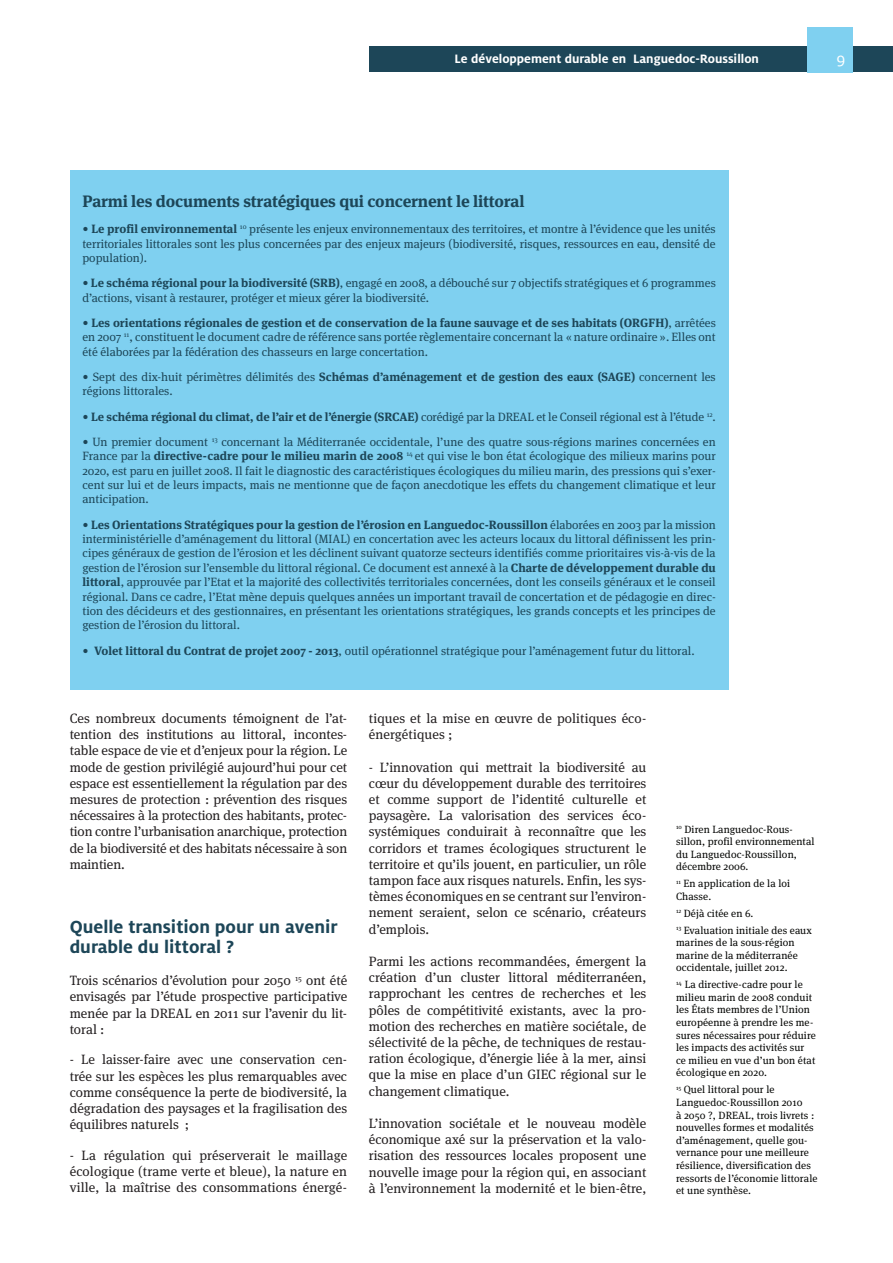
<style>
.page{position:relative;width:893px;height:1263px;background:#fff}
.page>*{position:absolute;margin:0;border:0;box-sizing:border-box;transform-origin:0 0}
.t1{font:700 19.5px/19.5px "Milo OT";color:#1d4658}
.t2{font:17.1px "Milo OT";color:#fff}
.t3{font:700 16.5px "Meta Serif";letter-spacing:-.01em;color:#1d4658}
.t4{font:13.5px/16.2px "Meta Serif";color:#231f20;text-align:justify}
.t5{font:700 13.5px "Milo OT";letter-spacing:-.005em;color:#fff}
.t6{font:12px/14.4px "Meta Serif";color:#1d4658;text-align:justify}
.t7{font:700 12px "Meta Serif";letter-spacing:-.01em;color:#1d4658}
.t8{font:10.5px/12.6px "Meta Serif";letter-spacing:.01em;color:#040503}
.s1{font-weight:700}
.s2{font-weight:400}
</style>
<div class="page">
<div style="left:369px;top:46px;width:524px;height:26px;background:#1d4658"></div>
<div style="left:807px;top:27px;width:46px;height:45px;background:#7fd0f0"></div>
<div style="left:70px;top:170px;width:659px;height:519px;background:#7fd0f0"></div>
<p class="t5" style="left:455px;top:51px;width:306px">Le développement durable en Languedoc-Roussillon</p>
<h2 class="t2" style="left:836px;top:49px;width:10px">9</h2>
<h3 class="t3" style="left:82px;top:187px;width:443px">Parmi les documents stratégiques qui concernent le littoral</h3>
<p class="t6" style="left:82px;top:221px;width:635px"><span class="s1">• Le profil environnemental</span> <sup>10</sup> présente les enjeux environnementaux des territoires, et montre à l’évidence que les unités territoriales littorales sont les plus concernées par des enjeux majeurs (biodiversité, risques, ressources en eau, densité de population).</p>
<p class="t6" style="left:82px;top:275px;width:635px"><span class="s1">• Le schéma régional pour la biodiversité (SRB)</span>, engagé en 2008, a débouché sur 7 objectifs stratégiques et 6 programmes d’actions, visant à restaurer, protéger et mieux gérer la biodiversité.</p>
<p class="t6" style="left:82px;top:314px;width:635px"><span class="s1">• Les orientations régionales de gestion et de conservation de la faune sauvage et de ses habitats (ORGFH)</span>, arrêtées en 2007 <sup>11</sup>, constituent le document cadre de référence sans portée règlementaire concernant la « nature ordinaire ». Elles ont été élaborées par la fédération des chasseurs en large concertation.</p>
<p class="t6" style="left:82px;top:368px;width:635px">• Sept des dix-huit périmètres délimités des <span class="s1">Schémas d’aménagement et de gestion des eaux (SAGE)</span> concernent les régions littorales.</p>
<p class="t7" style="left:82px;top:406px;width:635px">• Le schéma régional du climat, de l’air et de l’énergie (SRCAE) <span class="s2">corédigé par la DREAL et le Conseil régional est à l’étude</span> <sup>12</sup><span class="s2">.</span></p>
<p class="t6" style="left:82px;top:433px;width:635px">• Un premier document <sup>13</sup> concernant la Méditerranée occidentale, l’une des quatre sous-régions marines concernées en France par la <span class="s1">directive-cadre pour le milieu marin de 2008</span> <sup>14</sup> et qui vise le bon état écologique des milieux marins pour 2020, est paru en juillet 2008. Il fait le diagnostic des caractéristiques écologiques du milieu marin, des pressions qui s’exer&shy;cent sur lui et de leurs impacts, mais ne mentionne que de façon anecdotique les effets du changement climatique et leur anticipation.</p>
<p class="t6" style="left:82px;top:516px;width:635px"><span class="s1">• Les Orientations Stratégiques pour la gestion de l’érosion en Languedoc-Roussillon</span> élaborées en 2003 par la mission interministérielle d’aménagement du littoral (MIAL) en concertation avec les acteurs locaux du littoral définissent les prin&shy;cipes généraux de gestion de l’érosion et les déclinent suivant quatorze secteurs identifiés comme prioritaires vis-à-vis de la gestion de l’érosion sur l’ensemble du littoral régional. Ce document est annexé à la <span class="s1">Charte de développement durable du littoral</span>, approuvée par l’Etat et la majorité des collectivités territoriales concernées, dont les conseils généraux et le conseil régional. Dans ce cadre, l’Etat mène depuis quelques années un important travail de concertation et de pédagogie en direc&shy;tion des décideurs et des gestionnaires, en présentant les orientations stratégiques, les grands concepts et les principes de gestion de l’érosion du littoral.</p>
<p class="t6" style="left:82px;top:642px;width:614px">• <span class="s1">Volet littoral du Contrat de projet 2007 - 2013</span>, outil opérationnel stratégique pour l’aménagement futur du littoral.</p>
<p class="t4" style="left:70px;top:709px;width:279px">Ces nombreux documents témoignent de l’at&shy;tention des institutions au littoral, incontes&shy;table espace de vie et d’enjeux pour la région. Le mode de gestion privilégié aujourd’hui pour cet espace est essentiellement la régulation par des mesures de protection : prévention des risques nécessaires à la protection des habitants, protec&shy;tion contre l’urbanisation anarchique, protection de la biodiversité et des habitats nécessaire à son maintien.</p>
<h1 class="t1" style="left:70px;top:917px;width:270px">Quelle transition pour un avenir durable du littoral ?</h1>
<p class="t4" style="left:70px;top:971px;width:279px">Trois scénarios d’évolution pour 2050 <sup>15</sup> ont été envisagés par l’étude prospective participative menée par la DREAL en 2011 sur l’avenir du lit&shy;toral :</p>
<p class="t4" style="left:70px;top:1050px;width:279px">- Le laisser-faire avec une conservation cen&shy;trée sur les espèces les plus remarquables avec comme conséquence la perte de biodiversité, la dégradation des paysages et la fragilisation des équilibres naturels ;</p>
<p class="t4" style="left:70px;top:1146px;width:279px">- La régulation qui préserverait le maillage écologique (trame verte et bleue), la nature en ville, la maîtrise des consommations énergé-</p>
<p class="t4" style="left:369px;top:709px;width:279px">tiques et la mise en œuvre de politiques éco&shy;énergétiques ;</p>
<p class="t4" style="left:369px;top:757px;width:279px">- L’innovation qui mettrait la biodiversité au cœur du développement durable des territoires et comme support de l’identité culturelle et paysagère. La valorisation des services éco&shy;systémiques conduirait à reconnaître que les corridors et trames écologiques structurent le territoire et qu’ils jouent, en particulier, un rôle tampon face aux risques naturels. Enfin, les sys&shy;tèmes économiques en se centrant sur l’environ&shy;nement seraient, selon ce scénario, créateurs d’emplois.</p>
<p class="t4" style="left:369px;top:952px;width:279px">Parmi les actions recommandées, émergent la création d’un cluster littoral méditerranéen, rapprochant les centres de recherches et les pôles de compétitivité existants, avec la pro&shy;motion des recherches en matière sociétale, de sélectivité de la pêche, de techniques de restau&shy;ration écologique, d’énergie liée à la mer, ainsi que la mise en place d’un GIEC régional sur le changement climatique.</p>
<p class="t4" style="left:369px;top:1114px;width:279px">L’innovation sociétale et le nouveau modèle économique axé sur la préservation et la valo&shy;risation des ressources locales proposent une nouvelle image pour la région qui, en associant à l’environnement la modernité et le bien-être,</p>
<p class="t8" style="left:676px;top:822px;width:140px"><sup>10</sup> Diren Languedoc-Rous&shy;sillon, profil environnemental du Languedoc-Roussillon, décembre 2006.</p>
<p class="t8" style="left:676px;top:876px;width:116px"><sup>11</sup> En application de la loi<br>Chasse.</p>
<p class="t8" style="left:676px;top:904px;width:137px;line-height:16.8px"><sup>12</sup> Déjà citée en 6.<br><sup>13</sup> Evaluation initiale des eaux</p>
<p class="t8" style="left:676px;top:935px;width:123px">marines de la sous-région marine de la méditerranée occidentale, juillet 2012.</p>
<p class="t8" style="left:676px;top:977px;width:141px"><sup>14</sup> La directive-cadre pour le milieu marin de 2008 conduit les États membres de l’Union européenne à prendre les me&shy;sures nécessaires pour réduire les impacts des activités sur ce milieu en vue d’un bon état écologique en 2020.</p>
<p class="t8" style="left:676px;top:1082px;width:143px"><sup>15</sup> Quel littoral pour le<br>Languedoc-Roussillon 2010<br>à 2050 ?, DREAL, trois livrets : nouvelles formes et modalités d’aménagement, quelle gou&shy;vernance pour une meilleure résilience, diversification des ressorts de l’économie littorale et une synthèse.</p>
</div>
